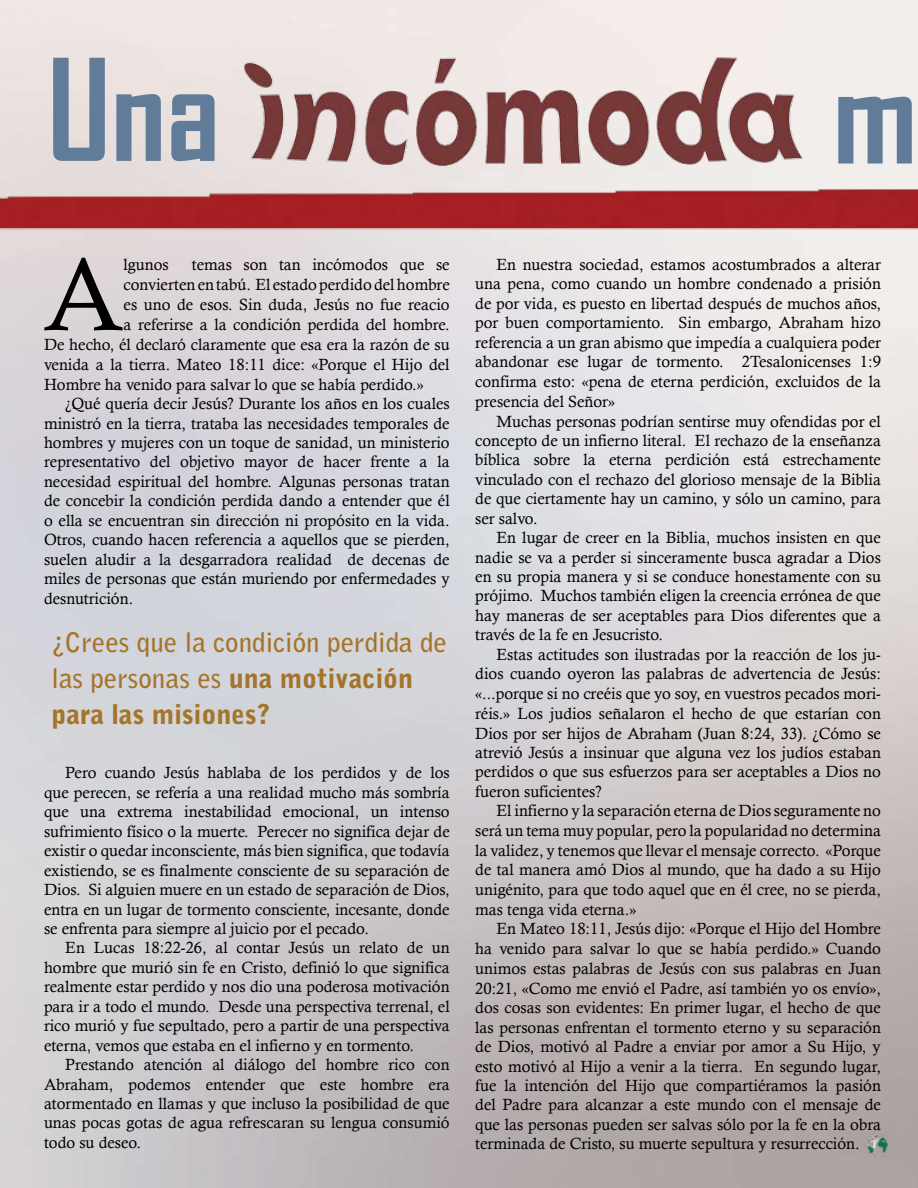
<style>
.page{position:relative;width:918px;height:1188px;background:#fff}
.page>*{position:absolute;margin:0;border:0;box-sizing:border-box;transform-origin:0 0}
.t1{font:700 135px "Agency FB";color:#607c98}
.t2{font:103.2px "Calisto";color:#000}
.t3{font:700 27px/36px "Bell Gothic Std";color:#a5742a}
.t4{font:16.2px "Calisto";color:#000}
.s1{font-weight:900}
</style>
<div class="page">
<img style="left:0;top:164px;width:918px;height:99px">
<img style="left:231px;top:28px;width:581px;height:174px">
<img style="left:863px;top:1133px;width:26px;height:23px">
<p class="t1" style="left:47px;top:26px;width:174px">Una</p>
<p class="t1" style="left:833px;top:29px;width:86px">m</p>
<p class="t2" style="left:44px;top:235px;width:81px">A</p>
<p class="t4" style="left:124px;top:255px;width:47px">lgunos</p>
<p class="t4" style="left:192px;top:255px;width:259px">temas son tan incómodos que se</p>
<p class="t4" style="left:124px;top:275px;width:328px">convierten en tabú. El estado perdido del hombre</p>
<p class="t4" style="left:124px;top:295px;width:328px">es uno de esos. Sin duda, Jesús no fue reacio</p>
<p class="t4" style="left:124px;top:315px;width:328px">a referirse a la condición perdida del hombre.</p>
<p class="t4" style="left:44px;top:335px;width:407px">De hecho, él declaró claramente que esa era la razón de su</p>
<p class="t4" style="left:44px;top:355px;width:407px">venida a la tierra. Mateo 18:11 dice: «Porque el Hijo del</p>
<p class="t4" style="left:44px;top:375px;width:381px">Hombre ha venido para salvar lo que se había perdido.»</p>
<p class="t4" style="left:65px;top:394px;width:386px">¿Qué quería decir Jesús? Durante los años en los cuales</p>
<p class="t4" style="left:44px;top:414px;width:407px">ministró en la tierra, trataba las necesidades temporales de</p>
<p class="t4" style="left:44px;top:433px;width:407px">hombres y mujeres con un toque de sanidad, un ministerio</p>
<p class="t4" style="left:44px;top:453px;width:407px">representativo del objetivo mayor de hacer frente a la</p>
<p class="t4" style="left:44px;top:472px;width:407px">necesidad espiritual del hombre. Algunas personas tratan</p>
<p class="t4" style="left:44px;top:491px;width:407px">de concebir la condición perdida dando a entender que él</p>
<p class="t4" style="left:44px;top:511px;width:407px">o ella se encuentran sin dirección ni propósito en la vida.</p>
<p class="t4" style="left:44px;top:530px;width:407px">Otros, cuando hacen referencia a aquellos que se pierden,</p>
<p class="t4" style="left:44px;top:550px;width:407px">suelen aludir a la desgarradora realidad de decenas de</p>
<p class="t4" style="left:44px;top:569px;width:407px">miles de personas que están muriendo por enfermedades y</p>
<p class="t4" style="left:44px;top:589px;width:91px">desnutrición.</p>
<p class="t3" style="left:51px;top:625px;width:397px">¿Crees que la condición perdida de las personas es <span class="s1">una motivación para las misiones?</span></p>
<p class="t4" style="left:65px;top:764px;width:386px">Pero cuando Jesús hablaba de los perdidos y de los</p>
<p class="t4" style="left:44px;top:783px;width:407px">que perecen, se refería a una realidad mucho más sombría</p>
<p class="t4" style="left:44px;top:802px;width:407px">que una extrema inestabilidad emocional, un intenso</p>
<p class="t4" style="left:44px;top:822px;width:407px">sufrimiento físico o la muerte. Perecer no significa dejar de</p>
<p class="t4" style="left:44px;top:841px;width:407px">existir o quedar inconsciente, más bien significa, que todavía</p>
<p class="t4" style="left:44px;top:861px;width:407px">existiendo, se es finalmente consciente de su separación de</p>
<p class="t4" style="left:44px;top:880px;width:407px">Dios. Si alguien muere en un estado de separación de Dios,</p>
<p class="t4" style="left:44px;top:900px;width:407px">entra en un lugar de tormento consciente, incesante, donde</p>
<p class="t4" style="left:44px;top:919px;width:326px">se enfrenta para siempre al juicio por el pecado.</p>
<p class="t4" style="left:65px;top:939px;width:386px">En Lucas 18:22-26, al contar Jesús un relato de un</p>
<p class="t4" style="left:44px;top:958px;width:407px">hombre que murió sin fe en Cristo, definió lo que significa</p>
<p class="t4" style="left:44px;top:977px;width:407px">realmente estar perdido y nos dio una poderosa motivación</p>
<p class="t4" style="left:44px;top:997px;width:407px">para ir a todo el mundo. Desde una perspectiva terrenal, el</p>
<p class="t4" style="left:44px;top:1016px;width:407px">rico murió y fue sepultado, pero a partir de una perspectiva</p>
<p class="t4" style="left:44px;top:1036px;width:372px">eterna, vemos que estaba en el infierno y en tormento.</p>
<p class="t4" style="left:65px;top:1055px;width:386px">Prestando atención al diálogo del hombre rico con</p>
<p class="t4" style="left:44px;top:1075px;width:407px">Abraham, podemos entender que este hombre era</p>
<p class="t4" style="left:44px;top:1094px;width:407px">atormentado en llamas y que incluso la posibilidad de que</p>
<p class="t4" style="left:44px;top:1114px;width:407px">unas pocas gotas de agua refrescaran su lengua consumió</p>
<p class="t4" style="left:44px;top:1133px;width:99px">todo su deseo.</p>
<p class="t4" style="left:497px;top:255px;width:386px">En nuestra sociedad, estamos acostumbrados a alterar</p>
<p class="t4" style="left:475px;top:275px;width:407px">una pena, como cuando un hombre condenado a prisión</p>
<p class="t4" style="left:475px;top:294px;width:407px">de por vida, es puesto en libertad después de muchos años,</p>
<p class="t4" style="left:475px;top:313px;width:407px">por buen comportamiento. Sin embargo, Abraham hizo</p>
<p class="t4" style="left:475px;top:333px;width:407px">referencia a un gran abismo que impedía a cualquiera poder</p>
<p class="t4" style="left:475px;top:352px;width:407px">abandonar ese lugar de tormento. 2Tesalonicenses 1:9</p>
<p class="t4" style="left:475px;top:372px;width:407px">confirma esto: «pena de eterna perdición, excluidos de la</p>
<p class="t4" style="left:475px;top:392px;width:141px">presencia del Señor»</p>
<p class="t4" style="left:497px;top:412px;width:386px">Muchas personas podrían sentirse muy ofendidas por el</p>
<p class="t4" style="left:475px;top:431px;width:407px">concepto de un infierno literal. El rechazo de la enseñanza</p>
<p class="t4" style="left:475px;top:450px;width:407px">bíblica sobre la eterna perdición está estrechamente</p>
<p class="t4" style="left:475px;top:470px;width:407px">vinculado con el rechazo del glorioso mensaje de la Biblia</p>
<p class="t4" style="left:475px;top:489px;width:407px">de que ciertamente hay un camino, y sólo un camino, para</p>
<p class="t4" style="left:475px;top:509px;width:64px">ser salvo.</p>
<p class="t4" style="left:497px;top:528px;width:386px">En lugar de creer en la Biblia, muchos insisten en que</p>
<p class="t4" style="left:475px;top:548px;width:407px">nadie se va a perder si sinceramente busca agradar a Dios</p>
<p class="t4" style="left:475px;top:567px;width:407px">en su propia manera y si se conduce honestamente con su</p>
<p class="t4" style="left:475px;top:587px;width:407px">prójimo. Muchos también eligen la creencia errónea de que</p>
<p class="t4" style="left:475px;top:606px;width:407px">hay maneras de ser aceptables para Dios diferentes que a</p>
<p class="t4" style="left:475px;top:625px;width:189px">través de la fe en Jesucristo.</p>
<p class="t4" style="left:497px;top:645px;width:386px">Estas actitudes son ilustradas por la reacción de los ju-</p>
<p class="t4" style="left:475px;top:664px;width:407px">dios cuando oyeron las palabras de advertencia de Jesús:</p>
<p class="t4" style="left:475px;top:684px;width:407px">«...porque si no creéis que yo soy, en vuestros pecados mori-</p>
<p class="t4" style="left:475px;top:704px;width:407px">réis.» Los judios señalaron el hecho de que estarían con</p>
<p class="t4" style="left:475px;top:724px;width:407px">Dios por ser hijos de Abraham (Juan 8:24, 33). ¿Cómo se</p>
<p class="t4" style="left:475px;top:743px;width:407px">atrevió Jesús a insinuar que alguna vez los judíos estaban</p>
<p class="t4" style="left:475px;top:763px;width:407px">perdidos o que sus esfuerzos para ser aceptables a Dios no</p>
<p class="t4" style="left:475px;top:782px;width:128px">fueron suficientes?</p>
<p class="t4" style="left:497px;top:801px;width:386px">El infierno y la separación eterna de Dios seguramente no</p>
<p class="t4" style="left:475px;top:821px;width:407px">será un tema muy popular, pero la popularidad no determina</p>
<p class="t4" style="left:475px;top:841px;width:407px">la validez, y tenemos que llevar el mensaje correcto. «Porque</p>
<p class="t4" style="left:475px;top:860px;width:407px">de tal manera amó Dios al mundo, que ha dado a su Hijo</p>
<p class="t4" style="left:475px;top:880px;width:407px">unigénito, para que todo aquel que en él cree, no se pierda,</p>
<p class="t4" style="left:475px;top:900px;width:163px">mas tenga vida eterna.»</p>
<p class="t4" style="left:497px;top:920px;width:386px">En Mateo 18:11, Jesús dijo: «Porque el Hijo del Hombre</p>
<p class="t4" style="left:475px;top:940px;width:407px">ha venido para salvar lo que se había perdido.» Cuando</p>
<p class="t4" style="left:475px;top:959px;width:407px">unimos estas palabras de Jesús con sus palabras en Juan</p>
<p class="t4" style="left:475px;top:979px;width:407px">20:21, «Como me envió el Padre, así también yo os envío»,</p>
<p class="t4" style="left:475px;top:998px;width:407px">dos cosas son evidentes: En primer lugar, el hecho de que</p>
<p class="t4" style="left:475px;top:1018px;width:407px">las personas enfrentan el tormento eterno y su separación</p>
<p class="t4" style="left:475px;top:1037px;width:407px">de Dios, motivó al Padre a enviar por amor a Su Hijo, y</p>
<p class="t4" style="left:475px;top:1057px;width:407px">esto motivó al Hijo a venir a la tierra. En segundo lugar,</p>
<p class="t4" style="left:475px;top:1076px;width:407px">fue la intención del Hijo que compartiéramos la pasión</p>
<p class="t4" style="left:475px;top:1096px;width:407px">del Padre para alcanzar a este mundo con el mensaje de</p>
<p class="t4" style="left:475px;top:1115px;width:407px">que las personas pueden ser salvas sólo por la fe en la obra</p>
<p class="t4" style="left:475px;top:1134px;width:386px">terminada de Cristo, su muerte sepultura y resurrección.</p>
</div>
